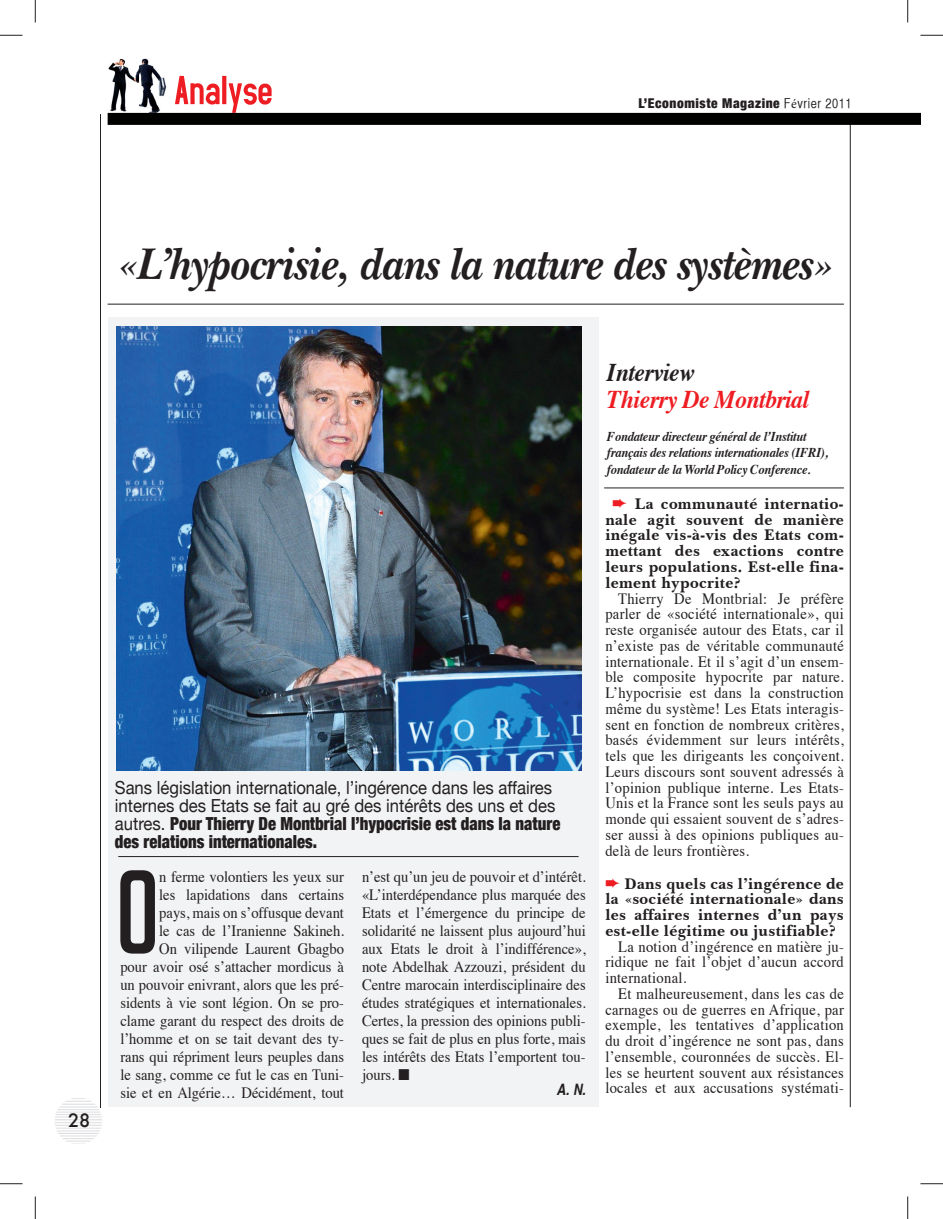
<style>
.page{position:relative;width:943px;height:1219px;background:#fff}
.page>*{position:absolute;margin:0;border:0;box-sizing:border-box;transform-origin:0 0}
.t1{font:116.1px "Big Noodle Titling";color:#231f20;scale:.92 1}
.t2{font:46.5px "New Baskerville Bold Italic Os F";letter-spacing:-.01em;color:#231f20;scale:.92 1}
.t3{font:italic 700 25.5px "Times";letter-spacing:-.02em;color:#ee1d23;scale:.93 1}
.t4{font:italic 700 25.5px "Times";letter-spacing:-.02em;color:#231f20;scale:.93 1}
.t5{font:18px/18px "Helvetica Neue";color:#231f20;scale:.93 1}
.t6{font:500 18px "Futura";color:#231f20}
.t7{font:15.75px/15.8px "Times";color:#231f20;text-align:justify;scale:.92 1}
.t8{font:700 15.75px/15.8px "New Baskerville IT Cby BT";letter-spacing:.02em;color:#231f20;text-align:justify}
.t9{font:italic 700 15.75px "Helvetica";color:#231f20;scale:.8 1}
.t10{font:italic 700 13.5px/16.5px "Times";letter-spacing:-.02em;color:#231f20;scale:.92 1}
.t11{font:900 condensed 13.5px "Helvetica Neue";letter-spacing:.04em;color:#231f20}
.s1{font-family:"Helvetica CY Plain";font-weight:400;font-stretch:normal}
.s2{font-family:"Minion Pro";font-weight:400;font-stretch:normal}
.s3{font-weight:900;font-stretch:condensed}
.s4{color:#ee1d23}
</style>
<div class="page">
<div style="left:108px;top:318px;width:490px;height:789px;background:#f2f3f4"></div>
<hr style="left:100px;top:115px;width:1px;height:992px;background:#231f20">
<hr style="left:849px;top:114px;width:1px;height:993px;background:#231f20">
<svg style="left:175px;top:76px;width:96px;height:37px"></svg>
<img style="left:108px;top:58px;width:27px;height:54px">
<img style="left:135px;top:59px;width:33px;height:54px">
<img style="left:135px;top:59px;width:3px;height:53px">
<div style="left:108px;top:113px;width:812px;height:12px;background:#010100"></div>
<img style="left:55px;top:1098px;width:47px;height:44px">
<img style="left:116px;top:326px;width:465px;height:444px">
<hr style="left:108px;top:304px;width:735px;height:1px;background:#231f20">
<hr style="left:118px;top:856px;width:460px;height:1px;background:#231f20">
<hr style="left:604px;top:487px;width:239px;height:1px;background:#231f20">
<svg style="left:0;top:35px;width:22px;height:1px"></svg>
<svg style="left:920px;top:35px;width:22px;height:1px"></svg>
<svg style="left:0;top:1183px;width:22px;height:1px"></svg>
<svg style="left:920px;top:1183px;width:22px;height:1px"></svg>
<svg style="left:35px;top:0;width:1px;height:23px"></svg>
<svg style="left:35px;top:1196px;width:1px;height:23px"></svg>
<svg style="left:907px;top:0;width:1px;height:23px"></svg>
<svg style="left:907px;top:1196px;width:1px;height:23px"></svg>
<p class="t11" style="left:638px;top:94px;width:215px">L’Economiste Magazine <span class="s1">F</span><span class="s2">é</span><span class="s1">vrier 2011</span></p>
<h2 class="t2" style="left:116px;top:236px;width:778px">«L’hypocrisie, dans la nature des systèmes»</h2>
<p class="t6" style="left:68px;top:1108px;width:24px">28</p>
<p class="t5" style="left:115px;top:778px;width:480px">Sans législation internationale, l’ingérence dans les affaires internes des Etats se fait au gré des intérêts des uns et des autres. <span class="s3">Pour Thierry De Montbrial l’hypocrisie est dans la nature des relations internationales.</span></p>
<h1 class="t1" style="left:116px;top:849px;width:48px">O</h1>
<p class="t7" style="left:120px;top:868px;width:244px;line-height:18px;text-align:right">n ferme volontiers les yeux sur<br>les lapidations dans certains<br>pays, mais on s’offusque devant<br>le cas de l’Iranienne Sakineh.<br>On vilipende Laurent Gbagbo<br>pour avoir osé s’attacher mordicus à un pouvoir enivrant, alors que les pré&shy;sidents à vie sont légion. On se pro&shy;clame garant du respect des droits de l’homme et on se tait devant des ty&shy;rans qui répriment leurs peuples dans le sang, comme ce fut le cas en Tuni&shy;sie et en Algérie… Décidément, tout</p>
<p class="t7" style="left:362px;top:868px;width:244px;line-height:18px">n’est qu’un jeu de pouvoir et d’intérêt. «L’interdépendance plus marquée des Etats et l’émergence du principe de solidarité ne laissent plus aujourd’hui aux Etats le droit à l’indifférence», note Abdelhak Azzouzi, président du Centre marocain interdisciplinaire des études stratégiques et internationales.<br>Certes, la pression des opinions publi&shy;ques se fait de plus en plus forte, mais les intérêts des Etats l’emportent tou&shy;jours. ■</p>
<p class="t9" style="left:556px;top:1083px;width:38px">A. N.</p>
<h3 class="t4" style="left:606px;top:361px;width:96px">Interview</h3>
<h3 class="t3" style="left:606px;top:388px;width:219px">Thierry De Montbrial</h3>
<p class="t10" style="left:606px;top:429px;width:242px">Fondateur directeur général de l’Institut français des relations internationales (IFRI), fondateur de la World Policy Conference.</p>
<p class="t8" style="left:605px;top:496px;width:240px;text-indent:7px"><span class="s4">➨</span> La communauté internatio&shy;nale agit souvent de manière inégale vis-à-vis des Etats com&shy;mettant des exactions contre leurs populations. Est-elle fina&shy;lement hypocrite?</p>
<p class="t7" style="left:605px;top:591px;width:261px;text-indent:13px">Thierry De Montbrial: Je préfère parler de «société internationale», qui reste organisée autour des Etats, car il n’existe pas de véritable communauté internationale. Et il s’agit d’un ensem&shy;ble composite hypocrite par nature.<br>L’hypocrisie est dans la construction même du système! Les Etats interagis&shy;sent en fonction de nombreux critères, basés évidemment sur leurs intérêts, tels que les dirigeants les conçoivent.<br>Leurs discours sont souvent adressés à l’opinion publique interne. Les Etats-Unis et la France sont les seuls pays au monde qui essaient souvent de s’adres&shy;ser aussi à des opinions publiques au&shy;delà de leurs frontières.</p>
<p class="t8" style="left:605px;top:875px;width:240px"><span class="s4">➨</span> Dans quels cas l’ingérence de la «société internationale» dans les affaires internes d’un pays est-elle légitime ou justifiable?</p>
<p class="t7" style="left:605px;top:939px;width:261px;text-indent:13px">La notion d’ingérence en matière ju&shy;ridique ne fait l’objet d’aucun accord international.</p>
<p class="t7" style="left:605px;top:987px;width:261px;text-indent:13px">Et malheureusement, dans les cas de carnages ou de guerres en Afrique, par exemple, les tentatives d’application du droit d’ingérence ne sont pas, dans l’ensemble, couronnées de succès. El&shy;les se heurtent souvent aux résistances locales et aux accusations systémati-</p>
</div>
